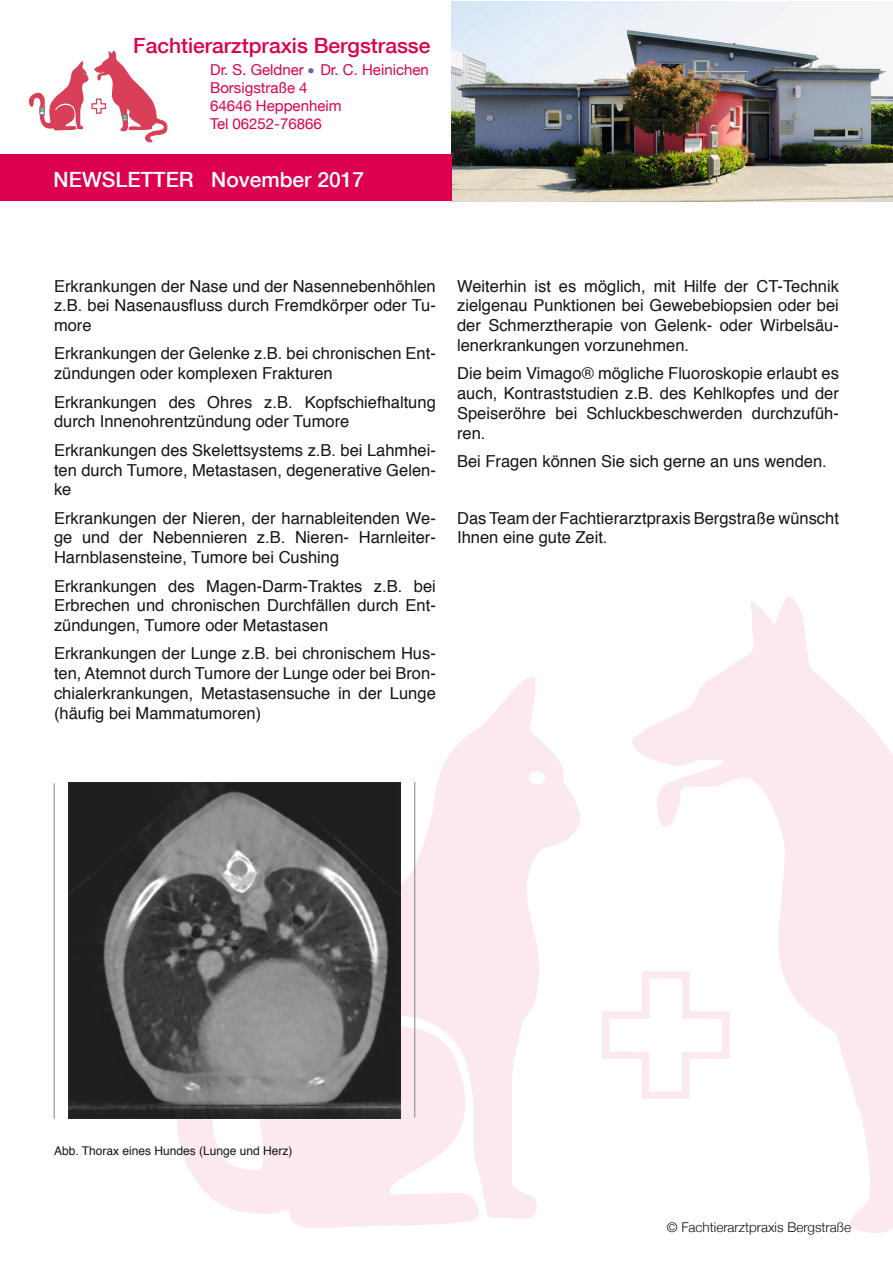
<style>
.page{position:relative;width:893px;height:1263px;background:#fff}
.page>*{position:absolute;margin:0;border:0;box-sizing:border-box;transform-origin:0 0}
.t1{font:500 21px "Helvetica Neue";color:#fff}
.t2{font:500 21px "Helvetica Neue";color:#dc004e}
.t3{font:16.5px/19.8px "Helvetica";color:#151518;text-align:justify}
.t4{font:15px "Helvetica Neue";color:#dc004e}
.t5{font:300 13.5px "Helvetica Neue";color:#151518}
.t6{font:12px "Helvetica";color:#151518}
</style>
<div class="page">
<svg style="left:632px;top:596px;width:261px;height:637px"></svg>
<svg style="left:177px;top:677px;width:403px;height:551px;fill:#fbe9ef"></svg>
<svg style="left:602px;top:967px;width:131px;height:136px"></svg>
<div style="left:529px;top:771px;width:16px;height:13px;background:#fff;border-radius:50%"></div>
<img style="left:452px;top:1px;width:441px;height:201px">
<div style="left:0;top:155px;width:452px;height:46px;background:#dc004e"></div>
<svg style="left:28px;top:51px;width:139px;height:92px"></svg>
<img style="left:68px;top:782px;width:333px;height:337px">
<hr style="left:54px;top:783px;width:1px;height:336px;background:#828385">
<hr style="left:414px;top:782px;width:1px;height:335px;background:#828385">
<p class="t2" style="left:133px;top:29px;width:299px">Fachtierarztpraxis Bergstrasse</p>
<p class="t4" style="left:210px;top:57px;width:220px">Dr. S. Geldner Dr. C. Heinichen</p>
<p class="t4" style="left:210px;top:75px;width:99px">Borsigstraße 4</p>
<p class="t4" style="left:210px;top:93px;width:133px">64646 Heppenheim</p>
<p class="t4" style="left:210px;top:111px;width:113px">Tel 06252-76866</p>
<p class="t1" style="left:54px;top:162px;width:312px">NEWSLETTER November 2017</p>
<p class="t1" style="left:211px;top:164px;width:108px">März 2016</p>
<p class="t3" style="left:54px;top:276px;width:383px">Erkrankungen der Nase und der Nasennebenhöhlen z.B. bei Nasenausfluss durch Fremdkörper oder Tu&shy;more</p>
<p class="t3" style="left:54px;top:344px;width:383px">Erkrankungen der Gelenke z.B. bei chronischen Ent&shy;zündungen oder komplexen Frakturen</p>
<p class="t3" style="left:54px;top:392px;width:383px">Erkrankungen des Ohres z.B. Kopfschiefhaltung durch Innenohrentzündung oder Tumore</p>
<p class="t3" style="left:54px;top:440px;width:383px">Erkrankungen des Skelettsystems z.B. bei Lahmhei&shy;ten durch Tumore, Metastasen, degenerative Gelen&shy;ke</p>
<p class="t3" style="left:54px;top:508px;width:383px">Erkrankungen der Nieren, der harnableitenden We&shy;ge und der Nebennieren z.B. Nieren- Harnleiter-Harnblasensteine, Tumore bei Cushing</p>
<p class="t3" style="left:54px;top:576px;width:383px">Erkrankungen des Magen-Darm-Traktes z.B. bei Erbrechen und chronischen Durchfällen durch Ent&shy;zündungen, Tumore oder Metastasen</p>
<p class="t3" style="left:54px;top:644px;width:383px">Erkrankungen der Lunge z.B. bei chronischem Hus&shy;ten, Atemnot durch Tumore der Lunge oder bei Bron&shy;chialerkrankungen, Metastasensuche in der Lunge (häufig bei Mammatumoren)</p>
<p class="t3" style="left:457px;top:276px;width:383px">Weiterhin ist es möglich, mit Hilfe der CT-Technik zielgenau Punktionen bei Gewebebiopsien oder bei der Schmerztherapie von Gelenk- oder Wirbelsäu&shy;lenerkrankungen vorzunehmen.</p>
<p class="t3" style="left:457px;top:364px;width:383px">Die beim Vimago® mögliche Fluoroskopie erlaubt es auch, Kontraststudien z.B. des Kehlkopfes und der Speiseröhre bei Schluckbeschwerden durchzufüh&shy;ren.</p>
<p class="t3" style="left:457px;top:452px;width:371px">Bei Fragen können Sie sich gerne an uns wenden.</p>
<p class="t3" style="left:457px;top:508px;width:383px">Das Team der Fachtierarztpraxis Bergstraße wünscht<br>Ihnen eine gute Zeit.</p>
<p class="t6" style="left:54px;top:1141px;width:240px">Abb. Thorax eines Hundes (Lunge und Herz)</p>
<p class="t5" style="left:667px;top:1216px;width:186px">© Fachtierarztpraxis Bergstraße</p>
</div>
